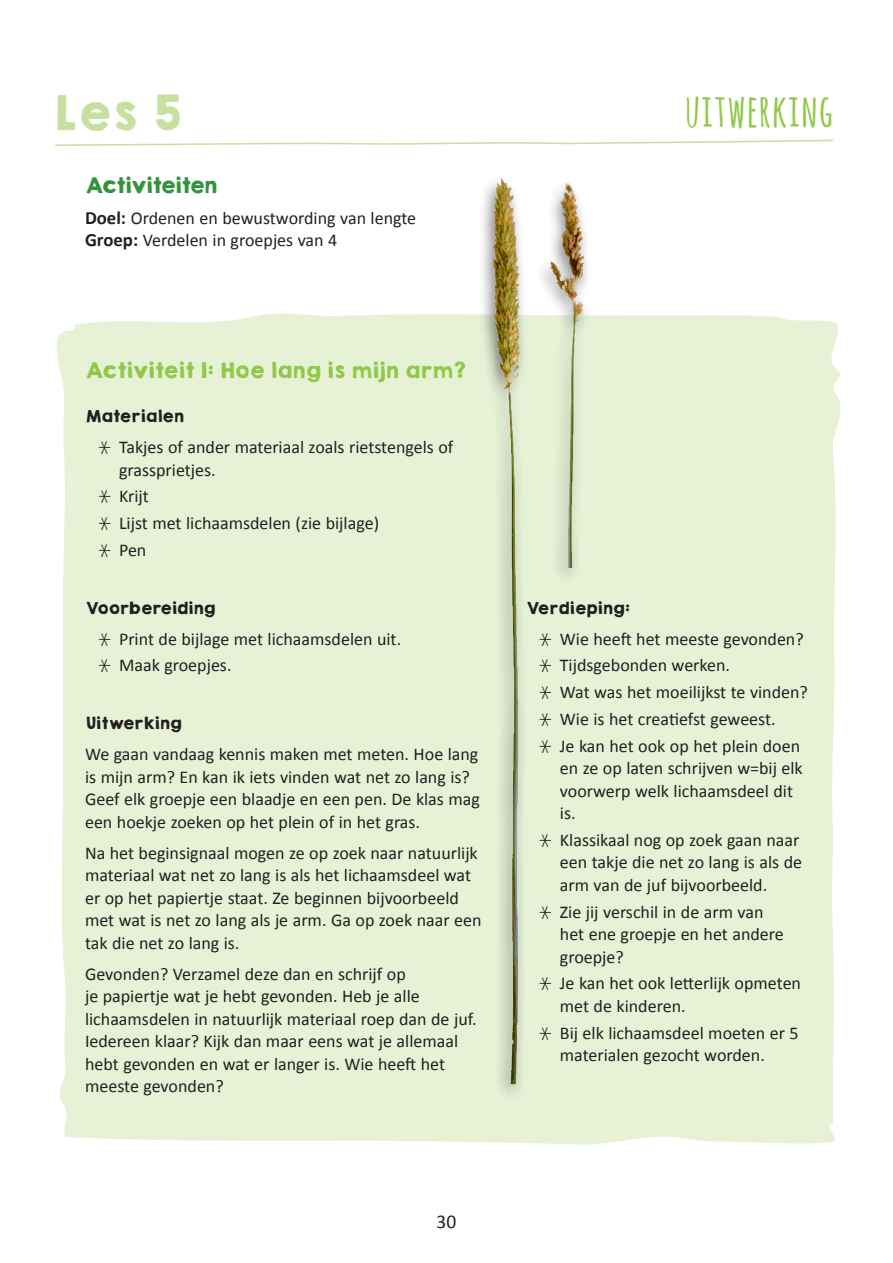
<style>
.page{position:relative;width:893px;height:1263px;background:#fff}
.page>*{position:absolute;margin:0;border:0;box-sizing:border-box;transform-origin:0 0}
.t1{font:700 45px "Amatic SC";letter-spacing:.02em;color:#90c848}
.Les{font:43.5px "KGHAPPY Solid";color:#c6e0a0}
.activiteit_kop{font:19.5px "KGHAPPY Solid";letter-spacing:-.03em;color:#90c848}
.paragraafkop{font:19.5px "KGHAPPY Solid";letter-spacing:-.05em;color:#32933d}
.t2{font:19.5px "Calibri";color:#231f20}
.brood{font:18px/22.5px "Calibri";color:#231f20}
.kopje{font:15px "KGHAPPY Solid";letter-spacing:-.03em;color:#231f20}
.s1{font-weight:700;font-size:18.75px}
.s2{font-family:"Amatic SC";font-size:31.5px}
</style>
<div class="page">
<svg style="left:55px;top:139px;width:779px;height:7px"></svg>
<div style="left:56px;top:313px;width:785px;height:832px;background:#e6f1d6"></div>
<img style="left:472px;top:178px;width:77px;height:947px">
<div style="left:535px;top:179px;width:58px;height:406px;background:#231f20;opacity:.56"></div>
<img style="left:536px;top:139px;width:76px;height:428px">
<p class="Les" style="left:52px;top:79px;width:131px">Les 5</p>
<p class="paragraafkop" style="left:85px;top:170px;width:134px">Activiteiten</p>
<p class="brood" style="left:85px;top:206px;width:333px"><span class="s1">Doel:</span> Ordenen en bewustwording van lengte<br><span class="s1">Groep:</span> Verdelen in groepjes van 4</p>
<p class="activiteit_kop" style="left:85px;top:356px;width:382px">Activiteit 1: Hoe lang is mijn arm?</p>
<p class="kopje" style="left:85px;top:405px;width:100px">Materialen</p>
<p class="brood" style="left:119px;top:435px;width:336px;text-indent:-21px"><span class="s2">*</span> Takjes of ander materiaal zoals rietstengels of grassprietjes.</p>
<p class="brood" style="left:98px;top:484px;width:53px"><span class="s2">*</span> Krijt</p>
<p class="brood" style="left:98px;top:511px;width:283px"><span class="s2">*</span> Lijst met lichaamsdelen (zie bijlage)</p>
<p class="brood" style="left:98px;top:538px;width:50px"><span class="s2">*</span> Pen</p>
<p class="kopje" style="left:85px;top:596px;width:132px">Voorbereiding</p>
<p class="brood" style="left:98px;top:626px;width:305px"><span class="s2">*</span> Print de bijlage met lichaamsdelen uit.</p>
<p class="brood" style="left:98px;top:653px;width:135px"><span class="s2">*</span> Maak groepjes.</p>
<p class="kopje" style="left:85px;top:712px;width:98px">Uitwerking</p>
<p class="brood" style="left:85px;top:742px;width:396px">We gaan vandaag kennis maken met meten. Hoe lang is mijn arm? En kan ik iets vinden wat net zo lang is?<br>Geef elk groepje een blaadje en een pen. De klas mag een hoekje zoeken op het plein of in het gras.</p>
<p class="brood" style="left:85px;top:841px;width:398px">Na het beginsignaal mogen ze op zoek naar natuurlijk materiaal wat net zo lang is als het lichaamsdeel wat er op het papiertje staat. Ze beginnen bijvoorbeeld met wat is net zo lang als je arm. Ga op zoek naar een tak die net zo lang is.</p>
<p class="brood" style="left:85px;top:962px;width:393px">Gevonden? Verzamel deze dan en schrijf op<br>je papiertje wat je hebt gevonden. Heb je alle lichaamsdelen in natuurlijk materiaal roep dan de juf.<br>Iedereen klaar? Kijk dan maar eens wat je allemaal hebt gevonden en wat er langer is. Wie heeft het meeste gevonden?</p>
<h1 class="t1" style="left:685px;top:78px;width:150px">UITWERKING</h1>
<p class="kopje" style="left:526px;top:596px;width:106px">Verdieping:</p>
<p class="brood" style="left:539px;top:626px;width:267px"><span class="s2">*</span> Wie heeft het meeste gevonden?</p>
<p class="brood" style="left:539px;top:653px;width:193px"><span class="s2">*</span> Tijdsgebonden werken.</p>
<p class="brood" style="left:539px;top:680px;width:271px"><span class="s2">*</span> Wat was het moeilijkst te vinden?</p>
<p class="brood" style="left:539px;top:707px;width:239px"><span class="s2">*</span> Wie is het creatiefst geweest.</p>
<p class="brood" style="left:560px;top:733px;width:244px;text-indent:-21px"><span class="s2">*</span> Je kan het ook op het plein doen en ze op laten schrijven w=bij elk voorwerp welk lichaamsdeel dit is.</p>
<p class="brood" style="left:560px;top:828px;width:244px;text-indent:-21px"><span class="s2">*</span> Klassikaal nog op zoek gaan naar een takje die net zo lang is als de arm van de juf bijvoorbeeld.</p>
<p class="brood" style="left:560px;top:899px;width:225px;text-indent:-21px"><span class="s2">*</span> Zie jij verschil in de arm van het ene groepje en het andere groepje?</p>
<p class="brood" style="left:560px;top:971px;width:243px;text-indent:-21px"><span class="s2">*</span> Je kan het ook letterlijk opmeten met de kinderen.</p>
<p class="brood" style="left:560px;top:1020px;width:240px;text-indent:-21px"><span class="s2">*</span> Bij elk lichaamsdeel moeten er 5 materialen gezocht worden.</p>
<p class="t2" style="left:437px;top:1209px;width:21px">30</p>
</div>
